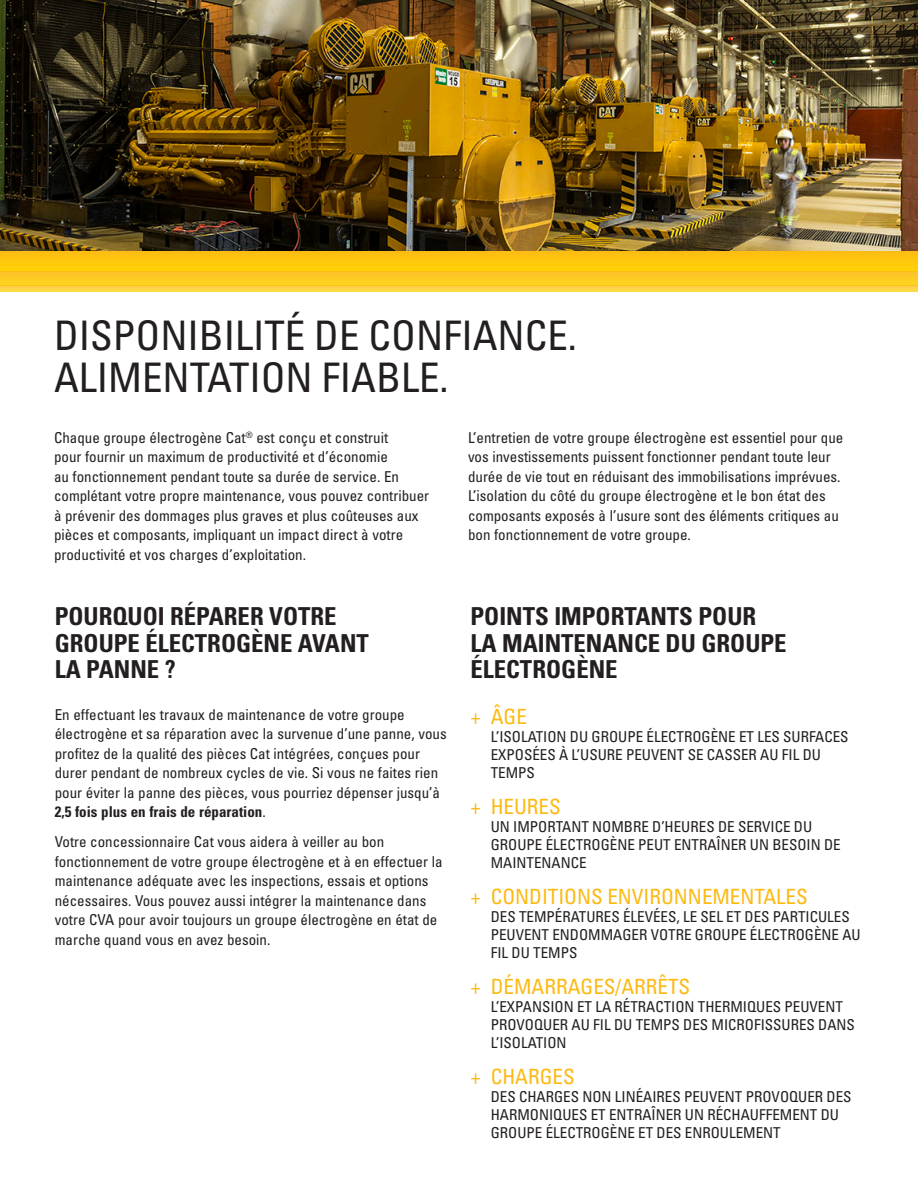
<style>
.page{position:relative;width:918px;height:1188px;background:#fff}
.page>*{position:absolute;margin:0;border:0;box-sizing:border-box;transform-origin:0 0}
.Headline_large_gray{font:condensed 40.8px/42.2px "Univers LT Std";color:#231f20}
.Headline_large_gray-2{font:700 condensed 24.75px/26.2px "Univers LT Std";color:#231f20}
.Subhead_small_yellow{font:condensed 21px "Univers LT Std";color:#fcba13}
.Subhead_small_yellow-2{font:condensed 15px/19.5px "Univers LT Std";color:#231f20}
.s1{font-weight:700}
</style>
<div class="page">
<img style="left:0;top:0;width:918px;height:252px">
<div style="left:0;top:252px;width:918px;height:20px;background:#fec80b"></div>
<div style="left:0;top:272px;width:918px;height:13px;background:#fecb25"></div>
<div style="left:0;top:285px;width:918px;height:7px;background:#fed449"></div>
<p class="Headline_large_gray" style="left:54px;top:314px;width:524px">DISPONIBILITÉ DE CONFIANCE.<br>ALIMENTATION FIABLE.</p>
<p class="Subhead_small_yellow-2" style="left:54px;top:428px;width:377px">Chaque groupe électrogène Cat<sup>®</sup> est conçu et construit<br>pour fournir un maximum de productivité et d’économie<br>au fonctionnement pendant toute sa durée de service. En complétant votre propre maintenance, vous pouvez contribuer à prévenir des dommages plus graves et plus coûteuses aux pièces et composants, impliquant un impact direct à votre productivité et vos charges d’exploitation.</p>
<p class="Subhead_small_yellow-2" style="left:468px;top:428px;width:377px">L’entretien de votre groupe électrogène est essentiel pour que vos investissements puissent fonctionner pendant toute leur durée de vie tout en réduisant des immobilisations imprévues.<br>L’isolation du côté du groupe électrogène et le bon état des composants exposés à l’usure sont des éléments critiques au bon fonctionnement de votre groupe.</p>
<p class="Headline_large_gray-2" style="left:55px;top:603px;width:316px">POURQUOI RÉPARER VOTRE<br>GROUPE ÉLECTROGÈNE AVANT<br>LA PANNE ?</p>
<p class="Headline_large_gray-2" style="left:471px;top:603px;width:318px">POINTS IMPORTANTS POUR<br>LA MAINTENANCE DU GROUPE<br>ÉLECTROGÈNE</p>
<p class="Subhead_small_yellow" style="left:471px;top:703px;width:58px">+ ÂGE</p>
<p class="Subhead_small_yellow-2" style="left:491px;top:727px;width:359px;line-height:18px">L’ISOLATION DU GROUPE ÉLECTROGÈNE ET LES SURFACES<br>EXPOSÉES À L’USURE PEUVENT SE CASSER AU FIL DU<br>TEMPS</p>
<p class="Subhead_small_yellow" style="left:471px;top:793px;width:92px">+ HEURES</p>
<p class="Subhead_small_yellow-2" style="left:491px;top:817px;width:352px;line-height:18px">UN IMPORTANT NOMBRE D’HEURES DE SERVICE DU<br>GROUPE ÉLECTROGÈNE PEUT ENTRAÎNER UN BESOIN DE<br>MAINTENANCE</p>
<p class="Subhead_small_yellow" style="left:471px;top:883px;width:339px">+ CONDITIONS ENVIRONNEMENTALES</p>
<p class="Subhead_small_yellow-2" style="left:491px;top:907px;width:372px;line-height:18px">DES TEMPÉRATURES ÉLEVÉES, LE SEL ET DES PARTICULES<br>PEUVENT ENDOMMAGER VOTRE GROUPE ÉLECTROGÈNE AU<br>FIL DU TEMPS</p>
<p class="Subhead_small_yellow" style="left:471px;top:973px;width:221px">+ DÉMARRAGES/ARRÊTS</p>
<p class="Subhead_small_yellow-2" style="left:491px;top:997px;width:366px;line-height:18px">L’EXPANSION ET LA RÉTRACTION THERMIQUES PEUVENT<br>PROVOQUER AU FIL DU TEMPS DES MICROFISSURES DANS<br>L’ISOLATION</p>
<p class="Subhead_small_yellow" style="left:471px;top:1063px;width:106px">+ CHARGES</p>
<p class="Subhead_small_yellow-2" style="left:491px;top:1087px;width:362px;line-height:18px">DES CHARGES NON LINÉAIRES PEUVENT PROVOQUER DES<br>HARMONIQUES ET ENTRAÎNER UN RÉCHAUFFEMENT DU<br>GROUPE ÉLECTROGÈNE ET DES ENROULEMENT</p>
<p class="Subhead_small_yellow-2" style="left:55px;top:704px;width:394px">En effectuant les travaux de maintenance de votre groupe électrogène et sa réparation avec la survenue d’une panne, vous profitez de la qualité des pièces Cat intégrées, conçues pour durer pendant de nombreux cycles de vie. Si vous ne faites rien pour éviter la panne des pièces, vous pourriez dépenser jusqu’à <span class="s1">2,5 fois plus en frais de réparation</span>.</p>
<p class="Subhead_small_yellow-2" style="left:55px;top:832px;width:389px">Votre concessionnaire Cat vous aidera à veiller au bon fonctionnement de votre groupe électrogène et à en effectuer la maintenance adéquate avec les inspections, essais et options nécessaires. Vous pouvez aussi intégrer la maintenance dans votre CVA pour avoir toujours un groupe électrogène en état de marche quand vous en avez besoin.</p>
</div>
